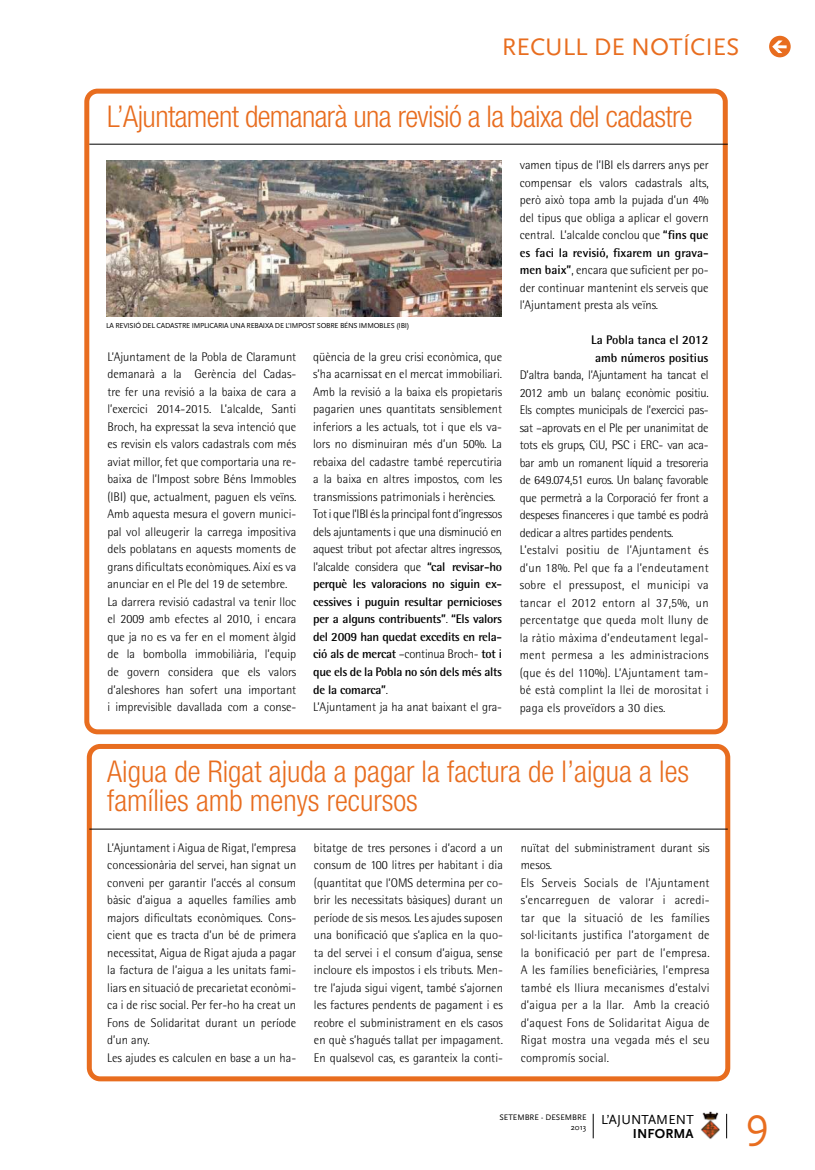
<style>
.page{position:relative;width:815px;height:1170px;background:#fff}
.page>*{position:absolute;margin:0;border:0;box-sizing:border-box;transform-origin:0 0}
.t1{font:45px "Scala Sans";color:#e86d1f}
.t2{font:300 condensed 30px/28.8px "Helvetica Neue LT";color:#e86d1f}
.t3{font:300 condensed 30px "Helvetica Neue LT";letter-spacing:-.02em;color:#e86d1f}
.t4{font:25px "Scala Sans";color:#e86d1f}
.t5{font:13.62px "Scala Sans";letter-spacing:.01em;color:#000}
.t6{font:700 13.62px "Scala Sans";letter-spacing:.01em;color:#000}
.t7{font:300 12.5px/17.5px "Rotis Semi Sans";color:#000}
.t8{font:300 12.5px/17.5px "Rotis Semi Sans";letter-spacing:-.02em;color:#000}
.t9{font:300 12.5px/17.5px "Rotis Semi Sans";letter-spacing:.02em;color:#000}
.t10{font:700 12.5px/17.5px "Rotis Semi Sans";color:#000;text-align:center}
.t11{font:8.38px/10px "Scala Sans";color:#000;text-align:right}
.t12{font:7.5px "Scala Sans";letter-spacing:-.03em;color:#000}
.s1{font-weight:700}
</style>
<div class="page">
<div style="left:769px;top:36px;width:22px;height:21px;background:#e86d1f;border-radius:50%"></div>
<svg style="left:772px;top:40px;width:15px;height:13px"></svg>
<svg style="left:593px;top:1113px;width:1px;height:25px"></svg>
<svg style="left:726px;top:1113px;width:1px;height:25px"></svg>
<img style="left:701px;top:1111px;width:18px;height:28px">
<div style="left:84px;top:89px;width:644px;height:645px;border:5px solid #e86d1f;border-radius:11px"></div>
<hr style="left:89px;top:144px;width:639px;height:1px;background:#000">
<img style="left:106px;top:160px;width:396px;height:156px">
<div style="left:87px;top:744px;width:643px;height:337px;border:5px solid #e86d1f;border-radius:11px"></div>
<hr style="left:89px;top:828px;width:639px;height:1px;background:#000">
<h3 class="t4" style="left:502px;top:33px;width:239px">RECULL DE NOTÍCIES</h3>
<h2 class="t3" style="left:107px;top:99px;width:587px">L’Ajuntament demanarà una revisió a la baixa del cadastre</h2>
<p class="t12" style="left:106px;top:321px;width:305px">LA REVISIÓ DEL CADASTRE IMPLICARIA UNA REBAIXA DE L’IMPOST SOBRE BÉNS IMMOBLES (IBI)</p>
<p class="t7" style="left:107px;top:348px;width:191px">L’Ajuntament de la Pobla de Claramunt demanarà a la Gerència del Cadas&shy;tre fer una revisió a la baixa de cara a l’exercici 2014-2015. L’alcalde, Santi Broch, ha expressat la seva intenció que es revisin els valors cadastrals com més aviat millor, fet que comportaria una re&shy;baixa de l’Impost sobre Béns Immobles (IBI) que, actualment, paguen els veïns.<br>Amb aquesta mesura el govern munici&shy;pal vol alleugerir la carrega impositiva dels poblatans en aquests moments de grans dificultats econòmiques. Així es va anunciar en el Ple del 19 de setembre.<br>La darrera revisió cadastral va tenir lloc el 2009 amb efectes al 2010, i encara que ja no es va fer en el moment àlgid de la bombolla immobiliària, l’equip de govern considera que els valors d’aleshores han sofert una important i imprevisible davallada com a conse-</p>
<p class="t7" style="left:313px;top:348px;width:191px">qüència de la greu crisi econòmica, que s’ha acarnissat en el mercat immobiliari.<br>Amb la revisió a la baixa els propietaris pagarien unes quantitats sensiblement inferiors a les actuals, tot i que els va&shy;lors no disminuiran més d’un 50%. La rebaixa del cadastre també repercutiria a la baixa en altres impostos, com les transmissions patrimonials i herències.<br>Tot i que l’IBI és la principal font d’ingressos dels ajuntaments i que una disminució en aquest tribut pot afectar altres ingressos, l’alcalde considera que <span class="s1">“cal revisar-ho perquè les valoracions no siguin ex&shy;cessives i puguin resultar pernicioses per a alguns contribuents”</span>. <span class="s1">“Els valors del 2009 han quedat excedits en rela&shy;ció als de mercat</span> –continua Broch- <span class="s1">tot i que els de la Pobla no són dels més alts de la comarca”</span>.<br>L’Ajuntament ja ha anat baixant el gra-</p>
<p class="t7" style="left:520px;top:156px;width:191px;text-align:justify">vamen tipus de l’IBI els darrers anys per compensar els valors cadastrals alts, però això topa amb la pujada d’un 4% del tipus que obliga a aplicar el govern central. L’alcalde conclou que <span class="s1">“fins que es faci la revisió, fixarem un grava&shy;men baix”</span>, encara que suficient per po&shy;der continuar mantenint els serveis que l’Ajuntament presta als veïns.</p>
<p class="t10" style="left:591px;top:331px;width:119px">La Pobla tanca el 2012 amb números positius</p>
<p class="t8" style="left:520px;top:366px;width:191px">D’altra banda, l’Ajuntament ha tancat el 2012 amb un balanç econòmic positiu.<br>Els comptes municipals de l’exercici pas&shy;sat –aprovats en el Ple per unanimitat de tots els grups, CiU, PSC i ERC- van aca&shy;bar amb un romanent líquid a tresoreria de 649.074,51 euros. Un balanç favorable que permetrà a la Corporació fer front a despeses financeres i que també es podrà dedicar a altres partides pendents.<br>L’estalvi positiu de l’Ajuntament és d’un 18%. Pel que fa a l’endeutament sobre el pressupost, el municipi va tancar el 2012 entorn al 37,5%, un percentatge que queda molt lluny de la ràtio màxima d’endeutament legal&shy;ment permesa a les administracions (que és del 110%). L’Ajuntament tam&shy;bé està complint la llei de morositat i paga els proveïdors a 30 dies.</p>
<h2 class="t2" style="left:107px;top:757px;width:583px">Aigua de Rigat ajuda a pagar la factura de l’aigua a les famílies amb menys recursos</h2>
<p class="t7" style="left:107px;top:838px;width:190px">L’Ajuntament i Aigua de Rigat, l’empresa concessionària del servei, han signat un conveni per garantir l’accés al consum bàsic d’aigua a aquelles famílies amb majors dificultats econòmiques. Cons&shy;cient que es tracta d’un bé de primera necessitat, Aigua de Rigat ajuda a pagar la factura de l’aigua a les unitats fami&shy;liars en situació de precarietat econòmi&shy;ca i de risc social. Per fer-ho ha creat un Fons de Solidaritat durant un període d’un any.<br>Les ajudes es calculen en base a un ha-</p>
<p class="t7" style="left:314px;top:838px;width:191px;text-align:justify">bitatge de tres persones i d’acord a un consum de 100 litres per habitant i dia (quantitat que l’OMS determina per co&shy;brir les necessitats bàsiques) durant un període de sis mesos. Les ajudes suposen una bonificació que s’aplica en la quo&shy;ta del servei i el consum d’aigua, sense incloure els impostos i els tributs. Men&shy;tre l’ajuda sigui vigent, també s’ajornen les factures pendents de pagament i es reobre el subministrament en els casos en què s’hagués tallat per impagament.<br>En qualsevol cas, es garanteix la conti-</p>
<p class="t9" style="left:521px;top:838px;width:191px">nuïtat del subministrament durant sis mesos.<br>Els Serveis Socials de l’Ajuntament s’encarreguen de valorar i acredi&shy;tar que la situació de les famílies sol·licitants justifica l’atorgament de la bonificació per part de l’empresa.<br>A les famílies beneficiàries, l’empresa també els lliura mecanismes d’estalvi d’aigua per a la llar. Amb la creació d’aquest Fons de Solidaritat Aigua de Rigat mostra una vegada més el seu compromís social.</p>
<p class="t11" style="left:499px;top:1112px;width:89px">SETEMBRE - DESEMBRE<br>2013</p>
<p class="t5" style="left:601px;top:1112px;width:94px">L’AJUNTAMENT</p>
<p class="t6" style="left:633px;top:1125px;width:62px">INFORMA</p>
<h1 class="t1" style="left:745px;top:1098px;width:26px">9</h1>
</div>
